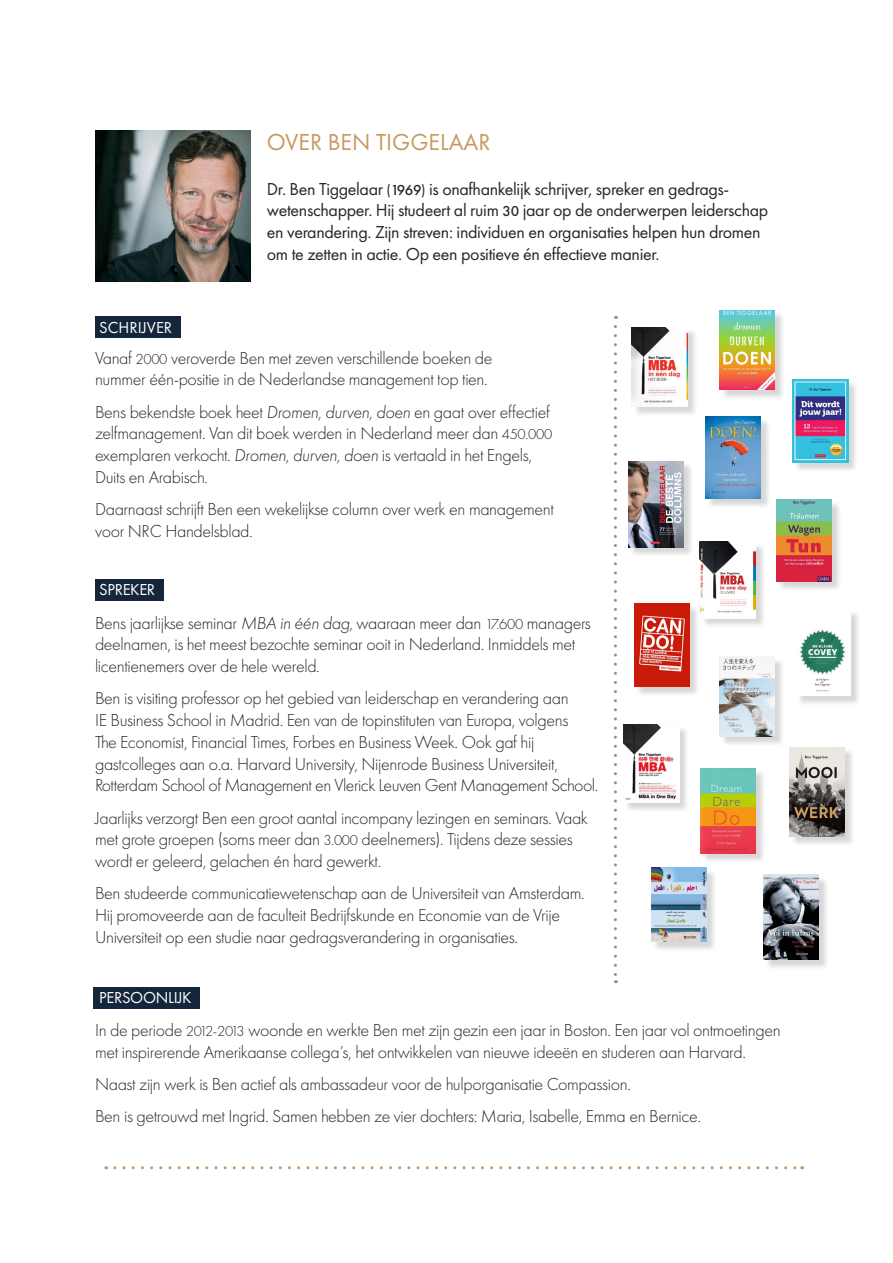
<style>
.page{position:relative;width:893px;height:1263px;background:#fff}
.page>*{position:absolute;margin:0;border:0;box-sizing:border-box;transform-origin:0 0}
.t1{font:24px "Futura PT";color:#c7995e}
.t2{font:300 18px/21.8px "Futura PT";letter-spacing:-.02em;color:#272727}
.t3{font:18px "Futura PT";letter-spacing:-.02em;color:#272727}
.t4{font:16.5px "Futura PT";letter-spacing:-.02em;color:#fff}
.t5{font:16.5px "Futura PT";color:#fff}
.s1{font-size:15px}
.s2{font-weight:500;font-size:15px}
.s3{font-style:italic}
.s4{font-size:16.5px}
</style>
<div class="page">
<div style="left:95px;top:317px;width:85px;height:21px;background:#15263c"></div>
<svg style="left:614px;top:326px;width:3px;height:657px"></svg>
<img style="left:95px;top:130px;width:156px;height:152px">
<div style="left:95px;top:579px;width:68px;height:22px;background:#15263c"></div>
<div style="left:94px;top:987px;width:106px;height:21px;background:#15263c"></div>
<svg style="left:115px;top:1166px;width:688px;height:3px"></svg>
<div style="left:633px;top:328px;width:65px;height:90px;background:#231f20;opacity:.18"></div>
<img style="left:632px;top:327px;width:55px;height:80px">
<div style="left:707px;top:418px;width:65px;height:91px;background:#231f20;opacity:.18"></div>
<img style="left:706px;top:416px;width:55px;height:82px">
<div style="left:796px;top:610px;width:65px;height:96px;background:#231f20;opacity:.18"></div>
<img style="left:796px;top:610px;width:54px;height:86px">
<div style="left:764px;top:876px;width:65px;height:94px;background:#231f20;opacity:.18"></div>
<img style="left:763px;top:875px;width:55px;height:84px">
<div style="left:794px;top:381px;width:65px;height:92px;background:#231f20;opacity:.18"></div>
<img style="left:793px;top:379px;width:55px;height:83px">
<div style="left:791px;top:748px;width:65px;height:99px;background:#231f20;opacity:.18"></div>
<img style="left:790px;top:747px;width:55px;height:89px">
<div style="left:721px;top:311px;width:65px;height:90px;background:#231f20;opacity:.18"></div>
<img style="left:719px;top:310px;width:56px;height:80px">
<div style="left:629px;top:462px;width:65px;height:95px;background:#231f20;opacity:.18"></div>
<img style="left:628px;top:461px;width:55px;height:86px">
<div style="left:625px;top:726px;width:64px;height:87px;background:#231f20;opacity:.18"></div>
<img style="left:624px;top:725px;width:55px;height:78px">
<div style="left:702px;top:543px;width:64px;height:86px;background:#231f20;opacity:.18"></div>
<img style="left:700px;top:542px;width:55px;height:76px">
<div style="left:778px;top:501px;width:64px;height:90px;background:#231f20;opacity:.18"></div>
<img style="left:776px;top:499px;width:55px;height:82px">
<div style="left:636px;top:605px;width:64px;height:92px;background:#231f20;opacity:.18"></div>
<img style="left:634px;top:604px;width:56px;height:82px">
<div style="left:702px;top:770px;width:64px;height:94px;background:#231f20;opacity:.18"></div>
<img style="left:700px;top:768px;width:56px;height:85px">
<div style="left:652px;top:869px;width:65px;height:83px;background:#231f20;opacity:.18"></div>
<img style="left:651px;top:867px;width:55px;height:75px">
<div style="left:721px;top:659px;width:64px;height:88px;background:#231f20;opacity:.18"></div>
<img style="left:719px;top:657px;width:56px;height:79px">
<p class="t5" style="left:99px;top:317px;width:74px">SCHRIJVER</p>
<p class="t1" style="left:267px;top:128px;width:225px">OVER BEN TIGGELAAR</p>
<p class="t3" style="left:267px;top:178px;width:464px">Dr. Ben Tiggelaar <span class="s1">(</span><span class="s2">1969</span><span class="s1">)</span> is onafhankelijk schrijver, spreker en gedrags-</p>
<p class="t3" style="left:267px;top:200px;width:503px">wetenschapper. Hij studeert al ruim <span class="s2">30</span> jaar op de onderwerpen leiderschap</p>
<p class="t3" style="left:267px;top:221px;width:495px">en verandering. Zijn streven: individuen en organisaties helpen hun dromen</p>
<p class="t3" style="left:267px;top:243px;width:394px">om te zetten in actie. Op een positieve én effectieve manier.</p>
<p class="t2" style="left:95px;top:347px;width:399px">Vanaf <span class="s1">2000</span> veroverde Ben met zeven verschillende boeken de</p>
<p class="t2" style="left:95px;top:368px;width:394px">nummer één-positie in de Nederlandse management top tien.</p>
<p class="t2" style="left:95px;top:401px;width:456px">Bens bekendste boek heet <span class="s3">Dromen, durven, doen</span> en gaat over effectief</p>
<p class="t2" style="left:95px;top:422px;width:459px">zelfmanagement. Van dit boek werden in Nederland meer dan <span class="s1">450.000</span></p>
<p class="t2" style="left:95px;top:444px;width:439px">exemplaren verkocht. <span class="s3">Dromen, durven, doen</span> is vertaald in het Engels,</p>
<p class="t2" style="left:95px;top:466px;width:114px">Duits en Arabisch<span class="s4">.</span></p>
<p class="t2" style="left:95px;top:498px;width:460px">Daarnaast schrijft Ben een wekelijkse column over werk en management</p>
<p class="t2" style="left:95px;top:520px;width:159px">voor NRC Handelsblad.</p>
<p class="t4" style="left:99px;top:580px;width:57px">SPREKER</p>
<p class="t2" style="left:95px;top:612px;width:497px">Bens jaarlijkse seminar <span class="s3">MBA in één dag,</span> waaraan meer dan <span class="s1">17.600</span> managers deelnamen, is het meest bezochte seminar ooit in Nederland. Inmiddels met licentienemers over de hele wereld.</p>
<p class="t2" style="left:95px;top:688px;width:475px">Ben is visiting professor op het gebied van leiderschap en verandering aan</p>
<p class="t2" style="left:95px;top:709px;width:475px">IE Business School in Madrid. Een van de topinstituten van Europa, volgens</p>
<p class="t2" style="left:95px;top:731px;width:441px">The Economist, Financial Times, Forbes en Business Week. Ook gaf hij</p>
<p class="t2" style="left:95px;top:753px;width:464px">gastcolleges aan o.a. Harvard University, Nijenrode Business Universiteit,</p>
<p class="t2" style="left:95px;top:775px;width:505px">Rotterdam School of Management en Vlerick Leuven Gent Management School.</p>
<p class="t2" style="left:95px;top:807px;width:495px">Jaarlijks verzorgt Ben een groot aantal incompany lezingen en seminars. Vaak met grote groepen (soms meer dan <span class="s1">3.000</span> deelnemers). Tijdens deze sessies wordt er geleerd, gelachen én hard gewerkt.</p>
<p class="t2" style="left:95px;top:883px;width:491px">Ben studeerde communicatiewetenschap aan de Universiteit van Amsterdam.<br>Hij promoveerde aan de faculteit Bedrijfskunde en Economie van de Vrije</p>
<p class="t2" style="left:95px;top:926px;width:425px">Universiteit op een studie naar gedragsverandering in organisaties.</p>
<p class="t4" style="left:99px;top:987px;width:94px">PERSOONLIJK</p>
<p class="t2" style="left:95px;top:1019px;width:687px">In de periode <span class="s1">2012-2013</span> woonde en werkte Ben met zijn gezin een jaar in Boston. Een jaar vol ontmoetingen</p>
<p class="t2" style="left:95px;top:1041px;width:653px">met inspirerende Amerikaanse collega’s, het ontwikkelen van nieuwe ideeën en studeren aan Harvard.</p>
<p class="t2" style="left:95px;top:1068px;width:608px;line-height:32.2px">Naast zijn werk is Ben actief als ambassadeur voor de hulporganisatie Compassion.<br>Ben is getrouwd met Ingrid. Samen hebben ze vier dochters: Maria, Isabelle, Emma en Bernice.</p>
</div>
